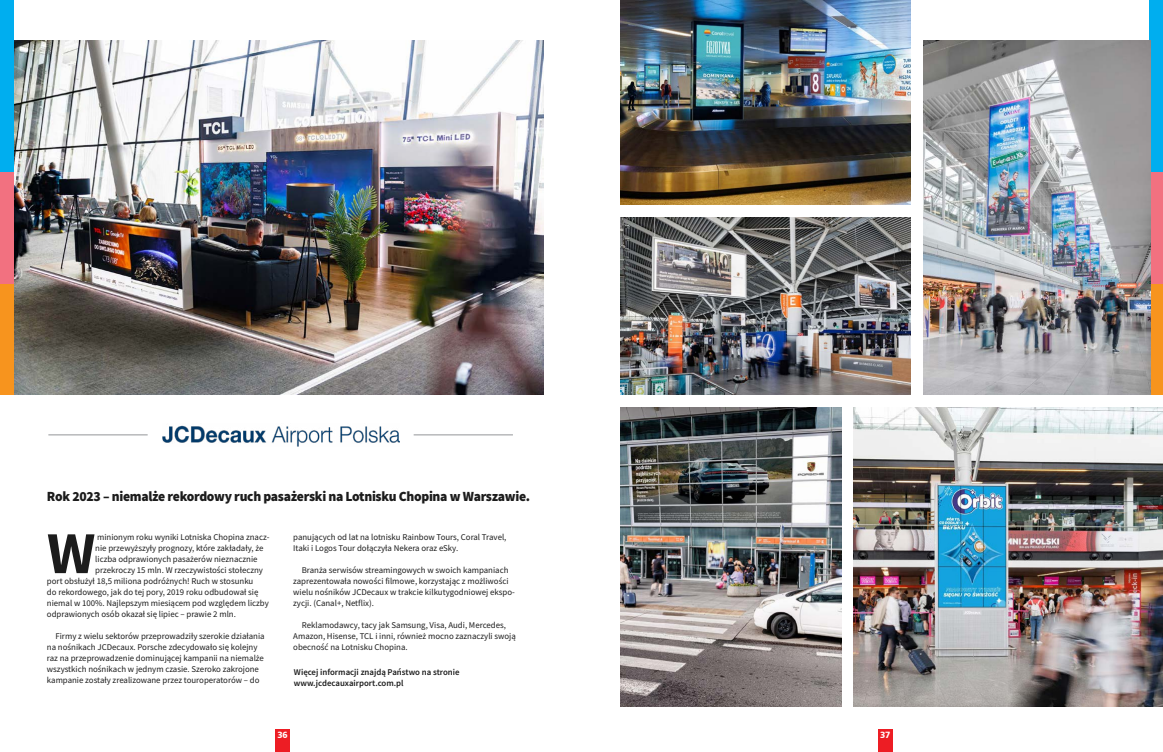
<style>
.page{position:relative;width:1163px;height:752px;background:#fff}
.page>*{position:absolute;margin:0;border:0;box-sizing:border-box;transform-origin:0 0}
.t1{font:700 59.4px "Source Sans Pro";color:#1c1c1c}
.t2{font:900 14px "Source Sans Pro";letter-spacing:-.02em;color:#1c1c1c}
.t3{font:700 9px "Doris PFC";color:#fff}
.t4{font:8.8px/11px "Source Sans Pro";color:#1c1c1c}
.t5{font:600 8.8px/11px "Source Sans Pro";color:#1c1c1c}
</style>
<div class="page">
<img style="left:620px;top:217px;width:290px;height:177px">
<img style="left:620px;top:407px;width:221px;height:299px">
<img style="left:13px;top:41px;width:530px;height:353px">
<img style="left:163px;top:425px;width:236px;height:21px">
<div style="left:275px;top:728px;width:14px;height:23px;background:#ed1d24"></div>
<div style="left:0;top:0;width:13px;height:394px;background:#f7941e"></div>
<div style="left:0;top:0;width:13px;height:283px;background:#f27180"></div>
<div style="left:0;top:0;width:13px;height:171px;background:#00aeef"></div>
<hr style="left:48px;top:434px;width:100px;height:1px;background:#939598">
<hr style="left:413px;top:434px;width:100px;height:1px;background:#939598">
<div style="left:1149px;top:0;width:13px;height:394px;background:#f7941e"></div>
<div style="left:1149px;top:0;width:13px;height:283px;background:#f27180"></div>
<div style="left:1149px;top:0;width:13px;height:171px;background:#00aeef"></div>
<div style="left:878px;top:728px;width:14px;height:23px;background:#ed1d24"></div>
<img style="left:923px;top:41px;width:227px;height:353px">
<img style="left:620px;top:0;width:290px;height:204px">
<img style="left:853px;top:407px;width:309px;height:299px">
<h2 class="t2" style="left:47px;top:486px;width:485px">Rok 2023 – niemalże rekordowy ruch pasażerski na Lotnisku Chopina w Warszawie.</h2>
<h1 class="t1" style="left:47px;top:513px;width:50px">W</h1>
<p class="t4" style="left:97px;top:531px;width:174px">minionym roku wyniki Lotniska Chopina znacz-</p>
<p class="t4" style="left:95px;top:542px;width:170px">nie przewyższyły prognozy, które zakładały, że</p>
<p class="t4" style="left:95px;top:553px;width:164px">liczba odprawionych pasażerów nieznacznie</p>
<p class="t4" style="left:95px;top:564px;width:169px">przekroczy 15 mln. W rzeczywistości stołeczny</p>
<p class="t4" style="left:47px;top:575px;width:208px">port obsłużył 18,5 miliona podróżnych! Ruch w stosunku</p>
<p class="t4" style="left:47px;top:586px;width:213px">do rekordowego, jak do tej pory, 2019 roku odbudował się</p>
<p class="t4" style="left:47px;top:597px;width:223px">niemal w 100%. Najlepszym miesiącem pod względem liczby</p>
<p class="t4" style="left:47px;top:608px;width:190px">odprawionych osób okazał się lipiec – prawie 2 mln.</p>
<p class="t4" style="left:47px;top:630px;width:219px;text-indent:9px">Firmy z wielu sektorów przeprowadziły szerokie działania na nośnikach JCDecaux. Porsche zdecydowało się kolejny raz na przeprowadzenie dominującej kampanii na niemalże wszystkich nośnikach w jednym czasie. Szeroko zakrojone kampanie zostały zrealizowane przez touroperatorów – do</p>
<p class="t4" style="left:293px;top:531px;width:215px">panujących od lat na lotnisku Rainbow Tours, Coral Travel,<br>Itaki i Logos Tour dołączyła Nekera oraz eSky.</p>
<p class="t4" style="left:293px;top:564px;width:223px;text-indent:9px">Branża serwisów streamingowych w swoich kampaniach zaprezentowała nowości filmowe, korzystając z możliwości wielu nośników JCDecaux w trakcie kilkutygodniowej ekspo&shy;zycji. (Canal+, Netflix).</p>
<p class="t4" style="left:293px;top:619px;width:224px;text-indent:9px">Reklamodawcy, tacy jak Samsung, Visa, Audi, Mercedes,<br>Amazon, Hisense, TCL i inni, również mocno zaznaczyli swoją obecność na Lotnisku Chopina.</p>
<p class="t5" style="left:294px;top:666px;width:167px">Więcej informacji znajdą Państwo na stronie www.jcdecauxairport.com.pl</p>
<p class="t3" style="left:277px;top:729px;width:12px">36</p>
<p class="t3" style="left:880px;top:729px;width:12px">37</p>
</div>
